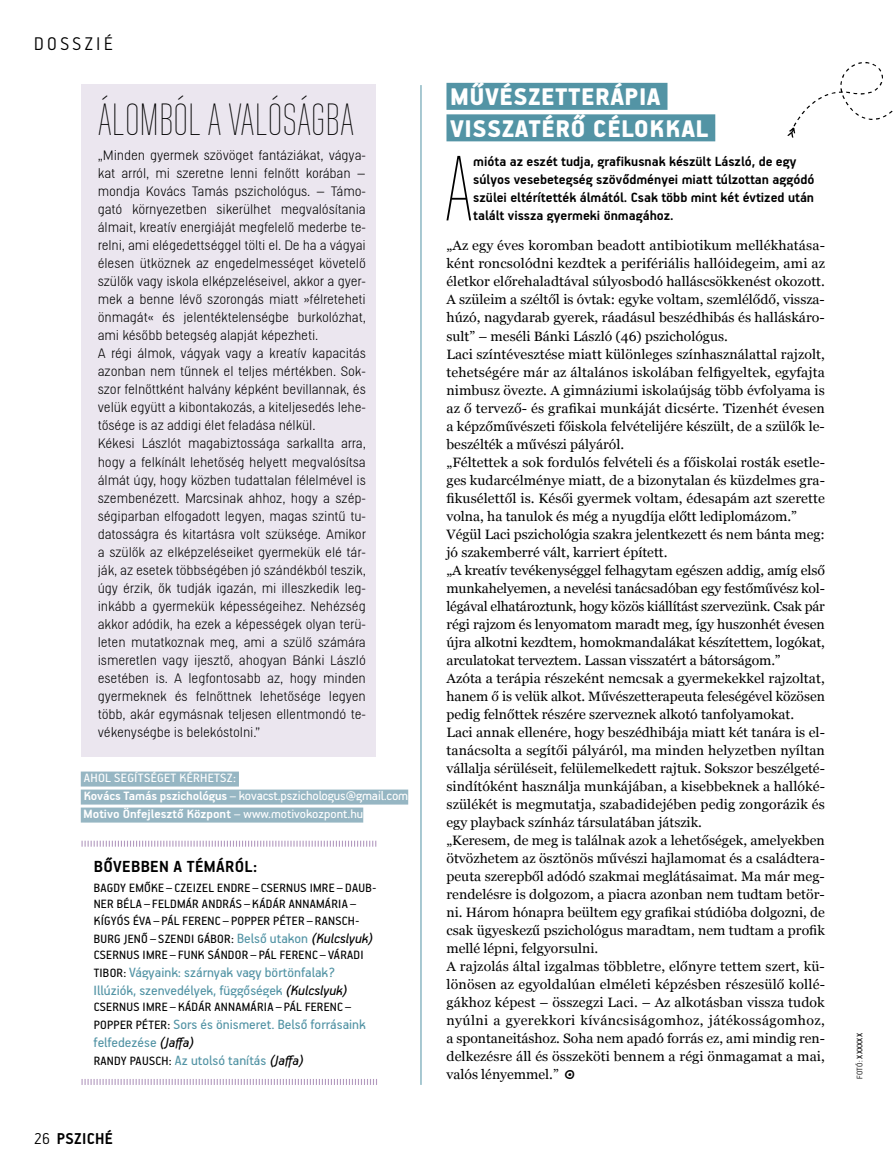
<style>
.page{position:relative;width:893px;height:1170px;background:#fff}
.page>*{position:absolute;margin:0;border:0;box-sizing:border-box;transform-origin:0 0}
.t1{font:100 92.1px "Ristretto Pro";color:#000}
.t2{font:100 45px "Ristretto Pro";color:#000}
.t3{font:900 27px/31.5px "PF Handbook Pro";letter-spacing:.02em;color:#fff}
.t4{font:300 20.55px "PF Handbook Pro";letter-spacing:.17em;color:#000}
.t5{font:700 18px "PF Handbook Pro";letter-spacing:.02em;color:#000}
.t6{font:700 17.7px "PF Handbook Pro";letter-spacing:.02em;color:#000}
.t7{font:700 15px/18px "PF Handbook Pro";color:#000}
.t8{font:15px/18px "PF Handbook Pro";color:#5394a5}
.t9{font:14.25px "PF Handbook Pro";letter-spacing:-.01em;color:#fff}
.t10{font:13.5px/18px "Georgia";color:#000;scale:1.04 1}
.t11{font:300 13.5px/18px "Helsinki";letter-spacing:-.01em;color:#000}
.t12{font:13.5px/16.2px "PF Handbook Pro";letter-spacing:.02em;color:#000}
.t13{font:700 13.5px "PF Handbook Pro";color:#fff}
.t14{font:13.5px "PF Handbook Pro";letter-spacing:.02em;color:#fff}
.t15{font:9px "PF Handbook Pro";letter-spacing:.02em;color:#000}
.s1{font-weight:700;font-size:13.5px}
.s2{font-size:13.5px}
.s3{font-weight:400}
.s4{font-size:15px;color:#5394a5}
.s5{font-style:italic;font-size:15px}
.s6{font-size:13.5px;color:#000}
.s7{font-style:italic;color:#000}
.s8{font-weight:300}
.s9{font-family:"PW New Arrows";font-size:25.65px}
</style>
<div class="page">
<div style="left:446px;top:83px;width:221px;height:27px;background:#5394a5"></div>
<div style="left:446px;top:114px;width:269px;height:27px;background:#5394a5"></div>
<hr style="left:421px;top:85px;width:1px;height:999px;background:#5394a5">
<svg style="left:82px;top:840px;width:294px;height:6px"></svg>
<svg style="left:82px;top:1079px;width:295px;height:5px"></svg>
<div style="left:81px;top:84px;width:295px;height:673px;background:#ebe6ef"></div>
<div style="left:81px;top:771px;width:158px;height:15px;background:#96b6c3"></div>
<div style="left:81px;top:789px;width:327px;height:15px;background:#96b6c3"></div>
<div style="left:81px;top:807px;width:282px;height:15px;background:#96b6c3"></div>
<h3 class="t4" style="left:34px;top:31px;width:80px">DOSSZIÉ</h3>
<h2 class="t2" style="left:98px;top:95px;width:256px">ÁLOMBÓL A VALÓSÁGBA</h2>
<p class="t11" style="left:98px;top:146px;width:270px">„Minden gyermek szövöget fantáziákat, vágya&shy;kat arról, mi szeretne lenni felnőtt korában – mondja Kovács Tamás pszichológus. – Támo&shy;gató környezetben sikerülhet megvalósítania álmait, kreatív energiáját megfelelő mederbe te&shy;relni, ami elégedettséggel tölti el. De ha a vágyai élesen ütköznek az engedelmességet követelő szülők vagy iskola elképzeléseivel, akkor a gyer&shy;mek a benne lévő szorongás miatt »félreteheti önmagát« és jelentéktelenségbe burkolózhat, ami később betegség alapját képezheti.<br>A régi álmok, vágyak vagy a kreatív kapacitás azonban nem tűnnek el teljes mértékben. Sok&shy;szor felnőttként halvány képként bevillannak, és velük együtt a kibontakozás, a kiteljesedés lehe&shy;tősége is az addigi élet feladása nélkül.<br>Kékesi Lászlót magabiztossága sarkallta arra, hogy a felkínált lehetőség helyett megvalósítsa álmát úgy, hogy közben tudattalan félelmével is szembenézett. Marcsinak ahhoz, hogy a szép&shy;ségiparban elfogadott legyen, magas szintű tu&shy;datosságra és kitartásra volt szüksége. Amikor a szülők az elképzeléseiket gyermekük elé tár&shy;ják, az esetek többségében jó szándékból teszik, úgy érzik, ők tudják igazán, mi illeszkedik leg&shy;inkább a gyermekük képességeihez. Nehézség akkor adódik, ha ezek a képességek olyan terü&shy;leten mutatkoznak meg, ami a szülő számára ismeretlen vagy ijesztő, ahogyan Bánki László esetében is. A legfontosabb az, hogy minden gyermeknek és felnőttnek lehetősége legyen több, akár egymásnak teljesen ellentmondó te&shy;vékenységbe is belekóstolni.”</p>
<p class="t14" style="left:84px;top:770px;width:154px">AHOL SEGÍTSÉGET KÉRHETSZ:</p>
<p class="t9" style="left:84px;top:787px;width:326px"><span class="s1">Kovács Tamás pszichológus</span> <span class="s2">–</span> KOVACST.PSZICHOLOGUS@GMAIL.COM</p>
<p class="t13" style="left:84px;top:806px;width:281px">Motivo Önfejlesztő Központ <span class="s3">– WWW.MOTIVOKOZPONT.HU</span></p>
<h3 class="t5" style="left:94px;top:855px;width:165px">Bővebben a témáról:</h3>
<p class="t12" style="left:94px;top:879px;width:284px">BAGDY EMŐKE – CZEIZEL ENDRE – CSERNUS I MRE – DAUB-<br>NER BÉLA – FELDMÁR ANDRÁS – KÁDÁR ANNAMÁRIA –<br>KÍGYÓS ÉVA – PÁL FERENC – POPPER PÉTER – RANSCH-</p>
<p class="t12" style="left:94px;top:929px;width:281px">BURG JENŐ – SZENDI GÁBOR: <span class="s4">BELSŐ UTAKON</span> <span class="s5">(Kulcslyuk)<br></span>CSERNUS IMRE – FUNK SÁNDOR – PÁL FERENC – VÁRADI</p>
<p class="t8" style="left:94px;top:962px;width:255px"><span class="s6">TIBOR:</span> VÁGYAINK: SZÁRNYAK VAGY BÖRTÖNFALAK?<br>I LLÚZIÓK, SZENVEDÉLYEK, FÜGGŐSÉGEK <span class="s7">(Kulcslyuk)</span></p>
<p class="t12" style="left:94px;top:998px;width:259px">CSERNUS IMRE – KÁDÁR ANNAMÁRIA – PÁL FERENC –</p>
<p class="t8" style="left:94px;top:1014px;width:274px"><span class="s6">POPPER PÉTER:</span> SORS ÉS ÖNISMERET. BELSŐ FORRÁSAINK<br>FELFEDEZÉSE <span class="s7">(Jaffa)<br></span><span class="s6">RANDY PAUSCH:</span> AZ UTOLSÓ TANÍTÁS <span class="s7">(Jaffa)</span></p>
<h3 class="t6" style="left:34px;top:1127px;width:80px"><span class="s8">26</span> PSZICHÉ</h3>
<h3 class="t3" style="left:446px;top:81px;width:263px">MŰVÉSZETTERÁPIA<br>VISSZATÉRŐ CÉLOKKAL</h3>
<h1 class="t1" style="left:444px;top:137px;width:31px">A</h1>
<p class="t7" style="left:473px;top:152px;width:343px">mióta az eszét tudja, grafikusnak készült László, de egy súlyos vesebetegség szövődményei miatt túlzottan aggódó szülei eltérítették álmától. Csak több mint két évtized után talált vissza gyermeki önmagához.</p>
<p class="t10" style="left:446px;top:237px;width:365px">„Az egy éves koromban beadott antibiotikum mellékhatása&shy;ként roncsolódni kezdtek a perifériális hallóidegeim, ami az életkor előrehaladtával súlyosbodó halláscsökkenést okozott.<br>A szüleim a széltől is óvtak: egyke voltam, szemlélődő, vissza&shy;húzó, nagydarab gyerek, ráadásul beszédhibás és halláskáro&shy;sult” – meséli Bánki László (46) pszichológus.<br>Laci színtévesztése miatt különleges színhasználattal rajzolt, tehetségére már az általános iskolában felfigyeltek, egyfajta nimbusz övezte. A gimnáziumi iskolaújság több évfolyama is az ő tervező- és grafikai munkáját dicsérte. Tizenhét évesen a képzőművészeti főiskola felvételijére készült, de a szülők le&shy;beszélték a művészi pályáról.<br>„Féltettek a sok fordulós felvételi és a főiskolai rosták esetle&shy;ges kudarcélménye miatt, de a bizonytalan és küzdelmes gra&shy;fikusélettől is. Késői gyermek voltam, édesapám azt szerette volna, ha tanulok és még a nyugdíja előtt lediplomázom.” Végül Laci pszichológia szakra jelentkezett és nem bánta meg: jó szakemberré vált, karriert épített.<br>„A kreatív tevékenységgel felhagytam egészen addig, amíg első munkahelyemen, a nevelési tanácsadóban egy festőművész kol&shy;légával elhatároztunk, hogy közös kiállítást szervezünk. Csak pár régi rajzom és lenyomatom maradt meg, így huszonhét évesen újra alkotni kezdtem, homokmandalákat készítettem, logókat, arculatokat terveztem. Lassan visszatért a bátorságom.”<br>Azóta a terápia részeként nemcsak a gyermekekkel rajzoltat, hanem ő is velük alkot. Művészetterapeuta feleségével közösen pedig felnőttek részére szerveznek alkotó tanfolyamokat.<br>Laci annak ellenére, hogy beszédhibája miatt két tanára is el&shy;tanácsolta a segítői pályáról, ma minden helyzetben nyíltan vállalja sérüléseit, felülemelkedett rajtuk. Sokszor beszélgeté&shy;sindítóként használja munkájában, a kisebbeknek a hallóké&shy;szülékét is megmutatja, szabadidejében pedig zongorázik és egy playback színház társulatában játszik.<br>„Keresem, de meg is találnak azok a lehetőségek, amelyekben ötvözhetem az ösztönös művészi hajlamomat és a családtera&shy;peuta szerepből adódó szakmai meglátásaimat. Ma már meg&shy;rendelésre is dolgozom, a piacra azonban nem tudtam betör&shy;ni. Három hónapra beültem egy grafikai stúdióba dolgozni, de csak ügyeskezű pszichológus maradtam, nem tudtam a profik mellé lépni, felgyorsulni.<br>A rajzolás által izgalmas többletre, előnyre tettem szert, kü&shy;lönösen az egyoldalúan elméleti képzésben részesülő kollé&shy;gákhoz képest – összegzi Laci. – Az alkotásban vissza tudok nyúlni a gyerekkori kíváncsiságomhoz, játékosságomhoz, a spontaneitáshoz. Soha nem apadó forrás ez, ami mindig ren&shy;delkezésre áll és összeköti bennem a régi önmagamat a mai, valós lényemmel.” <span class="s9">a</span></p>
<p class="t15" style="left:854px;top:1078px;width:47px;rotate:-90deg"><span class="s8">FOTÓ:</span> XXXXXX</p>
</div>
